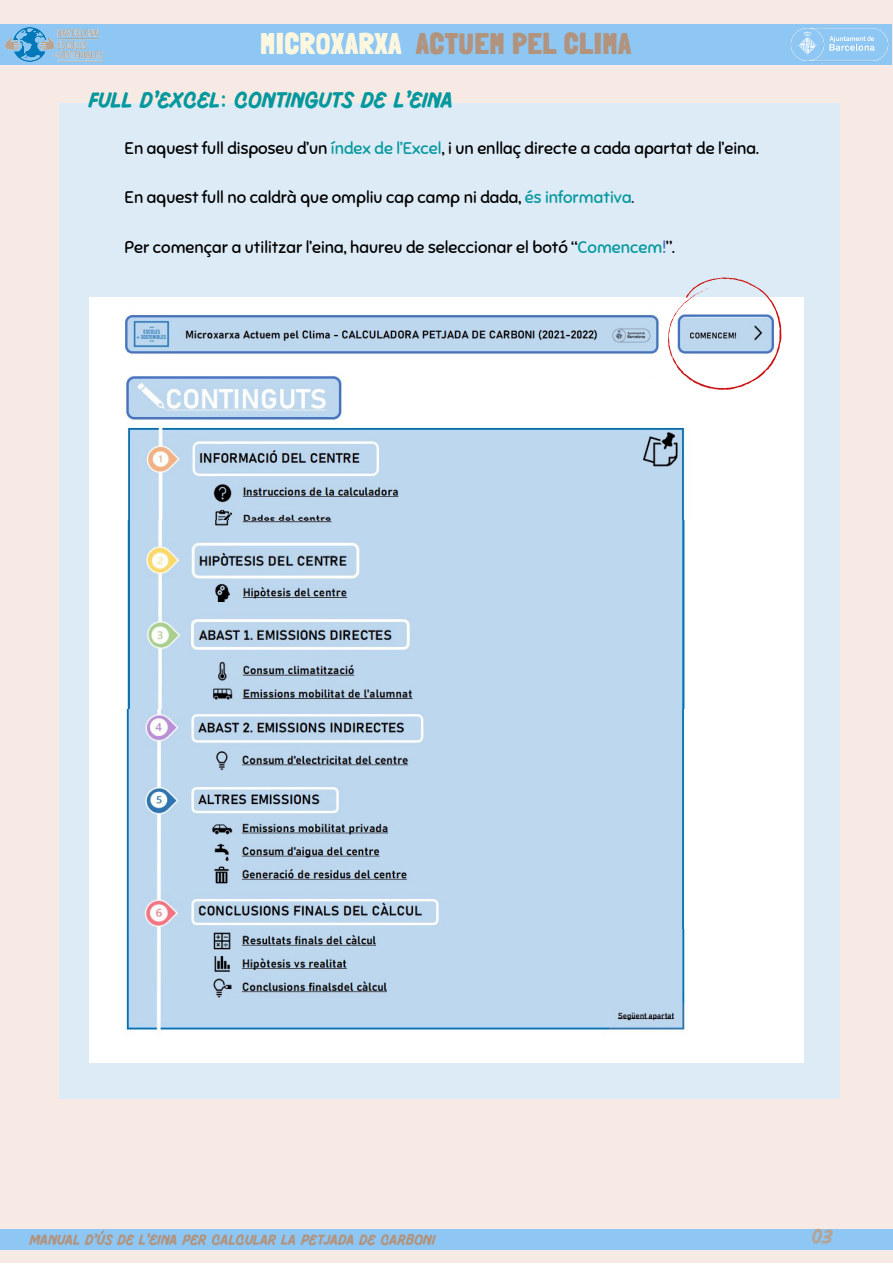
<style>
.page{position:relative;width:893px;height:1264px;background:#fff}
.page>*{position:absolute;margin:0;border:0;box-sizing:border-box;transform-origin:0 0}
.t1{font:900 29.1px "Londrina Solid";letter-spacing:.035em;color:#b2937d}
.t2{font:700 22.95px "Pluma";color:#03989e}
.t3{font:700 19.95px "Pluma";color:#b6a395}
.t4{font:16.8px "Sniglet";color:#000}
.t5{font:700 15px "Pluma";color:#b2937d}
.s1{color:#fdf7e0}
.s2{color:#03989e}
.s3{color:#21303c}
.s4{color:#4671c0}
</style>
<div class="page">
<div style="left:0;top:0;width:892px;height:1262px;background:#f7eae4"></div>
<div style="left:0;top:24px;width:891px;height:41px;background:#8ec7f4"></div>
<img style="left:790px;top:28px;width:99px;height:34px">
<div style="left:0;top:1228px;width:892px;height:21px;background:#8ec7f4"></div>
<img style="left:6px;top:27px;width:97px;height:34px">
<div style="left:59px;top:103px;width:780px;height:995px;background:#ddebf6"></div>
<div style="left:89px;top:297px;width:714px;height:765px;background:#fff"></div>
<img style="left:125px;top:314px;width:535px;height:40px">
<img style="left:125px;top:375px;width:560px;height:145px">
<img style="left:126px;top:708px;width:559px;height:221px">
<img style="left:127px;top:520px;width:558px;height:188px">
<img style="left:124px;top:929px;width:562px;height:101px">
<svg style="left:668px;top:277px;width:113px;height:113px"></svg>
<p class="t1" style="left:260px;top:26px;width:372px"><span class="s1">MICROXARXA</span> ACTUEM PEL CLIMA</p>
<p class="t2" style="left:89px;top:91px;width:365px">FULL D’EXCEL: CONTINGUTS DE L’EINA</p>
<p class="t4" style="left:125px;top:138px;width:635px">En aquest full disposeu d’un <span class="s2">índex de l’Excel</span>, i un enllaç directe a cada apartat de l’eina.</p>
<p class="t4" style="left:125px;top:187px;width:511px">En aquest full no caldrà que ompliu cap camp ni dada, <span class="s2">és informativa</span><span class="s3">.</span></p>
<p class="t4" style="left:125px;top:237px;width:551px">Per començar a utilitzar l’eina, haureu de seleccionar el botó “<span class="s2">Comencem</span><span class="s4">!</span>”.</p>
<p class="t5" style="left:30px;top:1232px;width:407px">MANUAL D’ÚS DE L'EINA PER CALCULAR LA PETJADA DE CARBONI</p>
<p class="t3" style="left:811px;top:1228px;width:23px">03</p>
</div>
